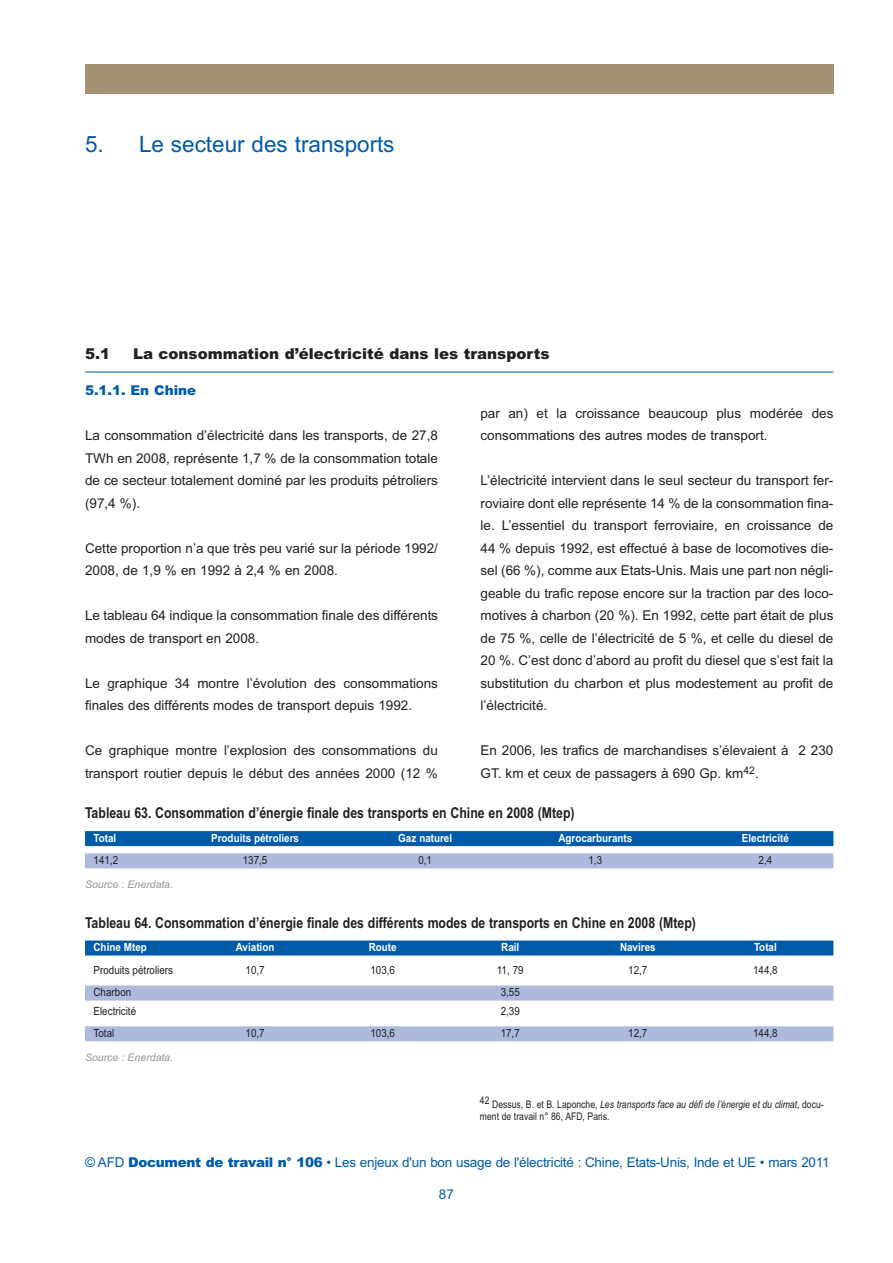
<style>
.page{position:relative;width:893px;height:1263px;background:#fff}
.page>*{position:absolute;margin:0;border:0;box-sizing:border-box;transform-origin:0 0}
.t1{font:22.5px "Arial";color:#015ba9}
.t2{font:700 15px "Arial Narrow";color:#231f20}
.t3{font:900 15px "Arial";color:#231f20}
.t4{font:13.5px/22.5px "Arial";color:#231f20}
.t5{font:13.5px "Arial";letter-spacing:-.015em;color:#015ba9}
.t6{font:900 13.5px "Arial";color:#015ba9}
.t7{font:11.25px "Arial Narrow";color:#231f20;scale:1.06 1}
.t8{font:700 11.25px "Arial Narrow";color:#fff;scale:1.06 1}
.t9{font:10.5px/12.6px "Arial Narrow";color:#231f20}
.t10{font:italic 10.5px "Arial";color:#939598}
.s1{font-style:italic}
.s2{font-weight:900}
</style>
<div class="page">
<div style="left:85px;top:64px;width:748px;height:30px;background:#a39274"></div>
<hr style="left:85px;top:372px;width:748px;height:1px;background:#015ba9">
<div style="left:85px;top:831px;width:748px;height:15px;background:#015ba9"></div>
<div style="left:85px;top:853px;width:748px;height:15px;background:#adbadd"></div>
<div style="left:85px;top:940px;width:748px;height:15px;background:#015ba9"></div>
<div style="left:85px;top:985px;width:748px;height:15px;background:#adbadd"></div>
<div style="left:85px;top:1026px;width:748px;height:15px;background:#adbadd"></div>
<h1 class="t1" style="left:85px;top:132px;width:311px">5. Le secteur des transports</h1>
<p class="t3" style="left:85px;top:345px;width:27px">5.1</p>
<p class="t3" style="left:133px;top:345px;width:418px">La consommation d’électricité dans les transports</p>
<p class="t6" style="left:85px;top:383px;width:113px">5.1.1. En Chine</p>
<p class="t4" style="left:85px;top:424px;width:354px;text-align:justify">La consommation d’électricité dans les transports, de 27,8<br>TWh en 2008, représente 1,7 % de la consommation totale de ce secteur totalement dominé par les produits pétroliers (97,4 %).</p>
<p class="t4" style="left:85px;top:537px;width:354px">Cette proportion n’a que très peu varié sur la période 1992/<br>2008, de 1,9 % en 1992 à 2,4 % en 2008.</p>
<p class="t4" style="left:85px;top:604px;width:354px">Le tableau 64 indique la consommation finale des différents modes de transport en 2008.</p>
<p class="t4" style="left:85px;top:672px;width:354px">Le graphique 34 montre l’évolution des consommations finales des différents modes de transport depuis 1992.</p>
<p class="t4" style="left:85px;top:739px;width:354px">Ce graphique montre l’explosion des consommations du transport routier depuis le début des années 2000 (12 %</p>
<p class="t4" style="left:480px;top:402px;width:354px">par an) et la croissance beaucoup plus modérée des consommations des autres modes de transport.</p>
<p class="t4" style="left:480px;top:469px;width:354px;text-align:justify">L’électricité intervient dans le seul secteur du transport fer&shy;roviaire dont elle représente 14 % de la consommation fina&shy;le. L’essentiel du transport ferroviaire, en croissance de 44 % depuis 1992, est effectué à base de locomotives die&shy;sel (66 %), comme aux Etats-Unis. Mais une part non négli&shy;geable du trafic repose encore sur la traction par des loco&shy;motives à charbon (20 %). En 1992, cette part était de plus de 75 %, celle de l’électricité de 5 %, et celle du diesel de 20 %. C’est donc d’abord au profit du diesel que s’est fait la substitution du charbon et plus modestement au profit de l’électricité.</p>
<p class="t4" style="left:480px;top:739px;width:354px">En 2006, les trafics de marchandises s’élevaient à 2 230<br>GT. km et ceux de passagers à 690 Gp. km<sup>42</sup>.</p>
<p class="t2" style="left:85px;top:804px;width:491px">Tableau 63. Consommation d’énergie finale des transports en Chine en 2008 (Mtep)</p>
<p class="t8" style="left:94px;top:831px;width:23px">Total</p>
<p class="t8" style="left:211px;top:831px;width:84px">Produits pétroliers</p>
<p class="t8" style="left:398px;top:831px;width:52px">Gaz naturel</p>
<p class="t8" style="left:558px;top:831px;width:71px">Agrocarburants</p>
<p class="t8" style="left:742px;top:831px;width:46px">Electricité</p>
<p class="t7" style="left:94px;top:854px;width:25px">141,2</p>
<p class="t7" style="left:243px;top:854px;width:25px">137,5</p>
<p class="t7" style="left:418px;top:854px;width:14px">0,1</p>
<p class="t7" style="left:588px;top:854px;width:14px">1,3</p>
<p class="t7" style="left:759px;top:854px;width:14px">2,4</p>
<p class="t10" style="left:85px;top:878px;width:89px">Source : Enerdata.</p>
<p class="t2" style="left:85px;top:914px;width:612px">Tableau 64. Consommation d’énergie finale des différents modes de transports en Chine en 2008 (Mtep)</p>
<p class="t8" style="left:94px;top:941px;width:52px">Chine Mtep</p>
<p class="t8" style="left:236px;top:941px;width:38px">Aviation</p>
<p class="t8" style="left:369px;top:941px;width:28px">Route</p>
<p class="t8" style="left:501px;top:941px;width:19px">Rail</p>
<p class="t8" style="left:620px;top:941px;width:35px">Navires</p>
<p class="t8" style="left:754px;top:941px;width:23px">Total</p>
<p class="t7" style="left:94px;top:963px;width:77px">Produits pétroliers</p>
<p class="t7" style="left:246px;top:963px;width:20px">10,7</p>
<p class="t7" style="left:370px;top:963px;width:25px">103,6</p>
<p class="t7" style="left:497px;top:963px;width:27px">11, 79</p>
<p class="t7" style="left:628px;top:963px;width:20px">12,7</p>
<p class="t7" style="left:753px;top:963px;width:25px">144,8</p>
<p class="t7" style="left:94px;top:986px;width:37px">Charbon</p>
<p class="t7" style="left:501px;top:986px;width:20px">3,55</p>
<p class="t7" style="left:94px;top:1004px;width:42px">Electricité</p>
<p class="t7" style="left:501px;top:1004px;width:20px">2,39</p>
<p class="t7" style="left:94px;top:1026px;width:21px">Total</p>
<p class="t7" style="left:246px;top:1026px;width:20px">10,7</p>
<p class="t7" style="left:370px;top:1026px;width:25px">103,6</p>
<p class="t7" style="left:501px;top:1026px;width:20px">17,7</p>
<p class="t7" style="left:628px;top:1026px;width:20px">12,7</p>
<p class="t7" style="left:753px;top:1026px;width:25px">144,8</p>
<p class="t10" style="left:85px;top:1051px;width:89px">Source : Enerdata.</p>
<p class="t9" style="left:480px;top:1098px;width:345px">42 Dessus, B. et B. Laponche, <span class="s1">Les transports face au défi de l’énergie et du climat</span>, docu&shy;ment de travail n° 86, AFD, Paris.</p>
<p class="t5" style="left:85px;top:1154px;width:746px">© AFD <span class="s2">Document de travail n° 106</span> • Les enjeux d'un bon usage de l'électricité : Chine, Etats-Unis, Inde et UE • mars 2011</p>
<p class="t5" style="left:439px;top:1186px;width:17px">87</p>
</div>
